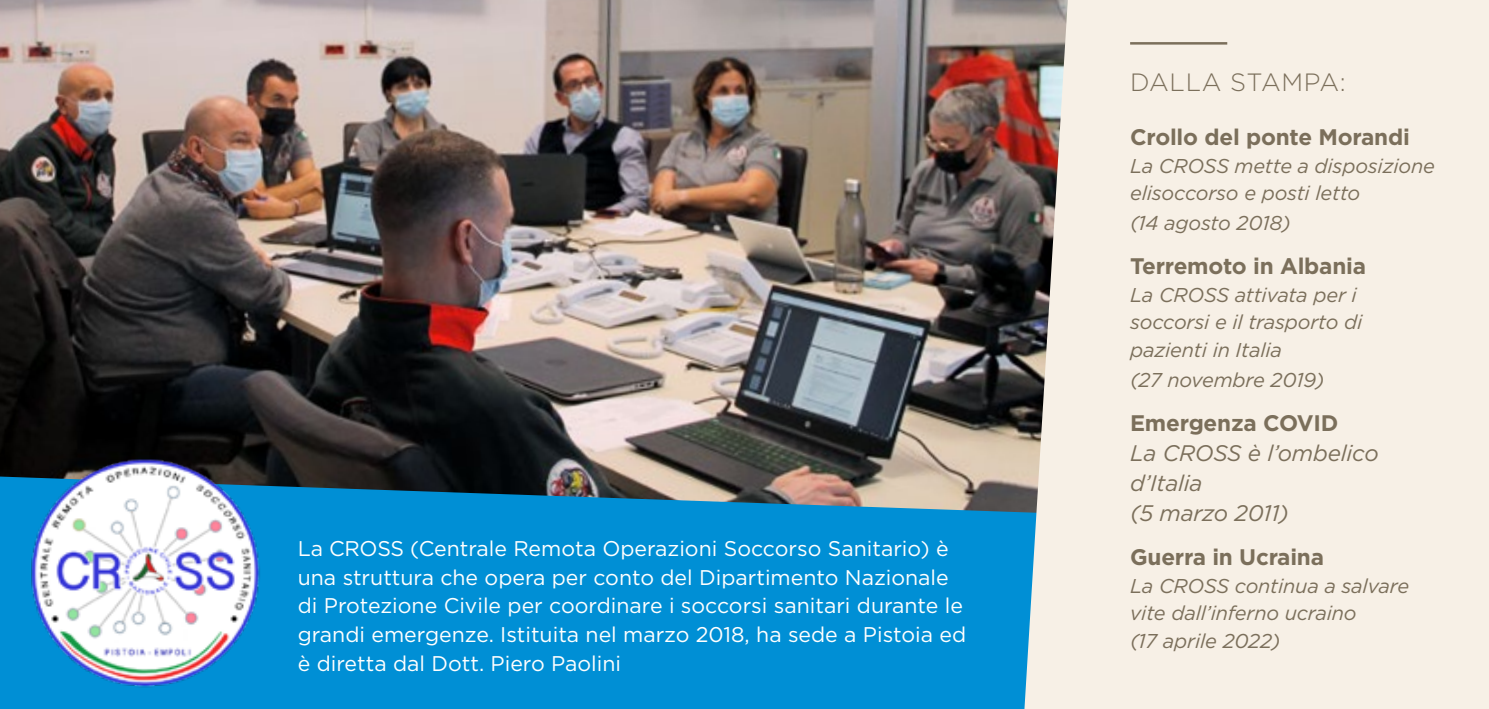
<style>
.page{position:relative;width:1489px;height:709px;background:#fff}
.page>*{position:absolute;margin:0;border:0;box-sizing:border-box;transform-origin:0 0}
.t1{font:300 25px "Gotham";letter-spacing:.025em;color:#7b6f5b}
.t2{font:700 22.5px "Gotham";letter-spacing:-.01em;color:#7b6f5b}
.t3{font:italic 22.5px/30px "Gotham";letter-spacing:-.01em;color:#7b6f5b}
.t4{font:21.25px/28.8px "Gotham";color:#fff}
.t5{font:italic 20px/27.5px "Gotham";letter-spacing:-.01em;color:#7b6f5b}
</style>
<div class="page">
<img style="left:0;top:0;width:1024px;height:476px">
<svg style="left:0;top:476px;width:1024px;height:233px;background:#0c8bca"></svg>
<img style="left:18px;top:443px;width:257px;height:254px">
<div style="left:1024px;top:0;width:464px;height:709px;background:#f7f0e6"></div>
<hr style="left:1130px;top:42px;width:97px;height:3px;background:#7b6f5b">
<p class="t4" style="left:298px;top:533px;width:669px">La CROSS (Centrale Remota Operazioni Soccorso Sanitario) è una struttura che opera per conto del Dipartimento Nazionale di Protezione Civile per coordinare i soccorsi sanitari durante le grandi emergenze. Istituita nel marzo 2018, ha sede a Pistoia ed è diretta dal Dott. Piero Paolini</p>
<p class="t1" style="left:1130px;top:66px;width:217px">DALLA STAMPA:</p>
<p class="t2" style="left:1130px;top:122px;width:281px">Crollo del ponte Morandi</p>
<p class="t5" style="left:1130px;top:151px;width:306px">La CROSS mette a disposizione elisoccorso e posti letto</p>
<p class="t5" style="left:1130px;top:209px;width:162px">(14 agosto 2018)</p>
<p class="t2" style="left:1130px;top:251px;width:237px">Terremoto in Albania</p>
<p class="t5" style="left:1130px;top:281px;width:234px">La CROSS attivata per i soccorsi e il trasporto di pazienti in Italia</p>
<p class="t5" style="left:1130px;top:366px;width:196px">(27 novembre 2019)</p>
<p class="t2" style="left:1130px;top:408px;width:210px">Emergenza COVID</p>
<p class="t3" style="left:1130px;top:438px;width:250px">La CROSS è l’ombelico d’Italia<br>(5 marzo 2011)</p>
<p class="t2" style="left:1130px;top:542px;width:195px">Guerra in Ucraina</p>
<p class="t5" style="left:1130px;top:571px;width:280px">La CROSS continua a salvare vite dall’inferno ucraino<br>(17 aprile 2022)</p>
</div>
